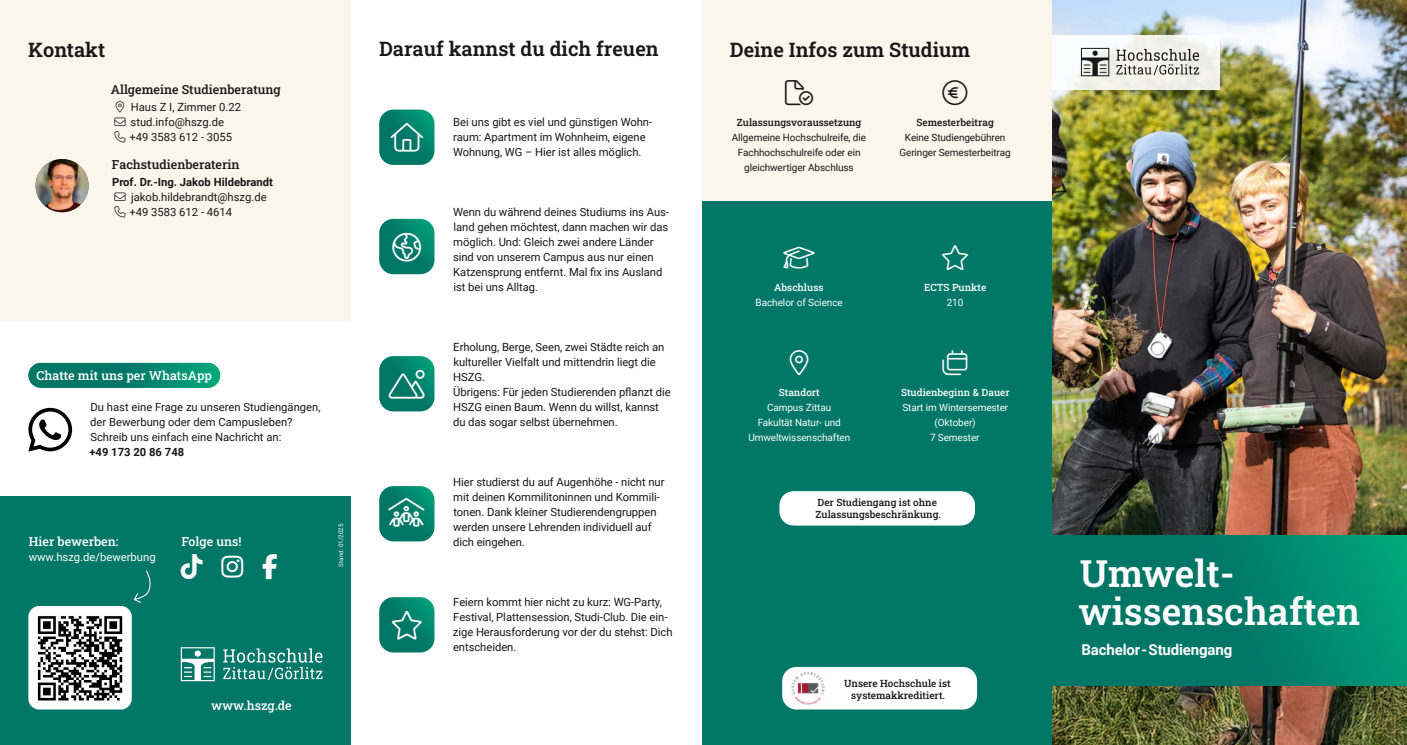
<style>
.page{position:relative;width:1407px;height:745px;background:#fff}
.page>*{position:absolute;margin:0;border:0;box-sizing:border-box;transform-origin:0 0}
.t1{font:37.5px/37.5px "Roboto Slab";color:#fdfcfc}
.t2{font:20px "Roboto Slab";color:#181819}
.t3{font:700 15px "Roboto";letter-spacing:-.01em;color:#fdfcfc}
.t4{font:12.5px "Roboto Slab";color:#181819}
.t5{font:12.5px "Roboto Slab";color:#fdfcfc}
.t6{font:12.5px "Roboto Slab";color:#fff}
.t7{font:11.25px/15px "Roboto";letter-spacing:-.005em;color:#181819}
.t8{font:700 11.25px "Roboto";color:#181819}
.t9{font:11.25px "Roboto";color:#fdfcfc}
.t10{font:10px/12.5px "Roboto Slab";color:#181819}
.t11{font:10px/15px "Roboto";letter-spacing:-.01em;color:#181819;text-align:center}
.t12{font:10px/15px "Roboto";letter-spacing:-.01em;color:#fdfcfc;text-align:center}
.t13{font:10px "Roboto Slab";color:#fdfcfc}
.t14{font:6.25px "Roboto";color:#fdfcfc}
</style>
<div class="page">
<div style="left:0;top:496px;width:351px;height:248px;background:#007767"></div>
<div style="left:702px;top:200px;width:350px;height:544px;background:#007767"></div>
<div style="left:702px;top:0;width:350px;height:200px;background:#fbf5eb"></div>
<div style="left:0;top:0;width:351px;height:320px;background:#fbf5eb"></div>
<img style="left:1052px;top:0;width:355px;height:744px">
<div style="left:1048px;top:535px;width:359px;height:150px;background:linear-gradient(to right,#006b62,#009675)"></div>
<div style="left:28px;top:363px;width:192px;height:24px;background:linear-gradient(to right,#006962,#009c77);border-radius:12px"></div>
<div style="left:29px;top:362px;width:191px;height:25px;border:1px solid #fff;border-radius:12px"></div>
<img style="left:36px;top:159px;width:53px;height:53px;border-radius:27px">
<svg style="left:1052px;top:35px;width:168px;height:55px;fill:#f4f4ec"></svg>
<svg style="left:1081px;top:48px;width:28px;height:28px"></svg>
<svg style="left:1116px;top:49px;width:83px;height:26px;background:#bbbbb6"></svg>
<svg style="left:181px;top:647px;width:34px;height:33px"></svg>
<svg style="left:223px;top:648px;width:99px;height:31px"></svg>
<svg style="left:133px;top:570px;width:18px;height:33px"></svg>
<div style="left:30px;top:607px;width:100px;height:100px;background:#fdfcfc;border-radius:9px"></div>
<div style="left:28px;top:605px;width:104px;height:104px;border:4px solid #fff;border-radius:9px"></div>
<svg style="left:38px;top:616px;width:84px;height:84px"></svg>
<div style="left:779px;top:491px;width:196px;height:34px;background:#fff;border-radius:14px"></div>
<div style="left:780px;top:491px;width:194px;height:34px;border:1px solid #fff;border-radius:15px"></div>
<div style="left:782px;top:666px;width:195px;height:43px;background:#fff;border-radius:14px"></div>
<img style="left:791px;top:671px;width:34px;height:34px">
<svg style="left:379px;top:109px;width:55px;height:56px;background:#118774"></svg>
<svg style="left:379px;top:219px;width:55px;height:55px;background:#0d8572"></svg>
<svg style="left:379px;top:486px;width:55px;height:55px;background:#0e8573"></svg>
<svg style="left:379px;top:356px;width:55px;height:55px;background:#0e8573"></svg>
<svg style="left:379px;top:597px;width:55px;height:55px;background:#0e8573"></svg>
<h2 class="t2" style="left:28px;top:36px;width:79px">Kontakt</h2>
<p class="t4" style="left:111px;top:80px;width:172px">Allgemeine Studienberatung</p>
<p class="t7" style="left:131px;top:99px;width:112px">Haus Z I, Zimmer 0.22</p>
<p class="t7" style="left:114px;top:114px;width:111px">→ stud.info@hszg.de</p>
<p class="t7" style="left:129px;top:129px;width:104px">+49 3583 612 - 3055</p>
<p class="t4" style="left:112px;top:155px;width:129px">Fachstudienberaterin</p>
<p class="t8" style="left:112px;top:174px;width:162px">Prof. Dr.-Ing. Jakob Hildebrandt</p>
<p class="t7" style="left:131px;top:189px;width:137px">jakob.hildebrandt@hszg.de</p>
<p class="t7" style="left:129px;top:204px;width:104px">+49 3583 612 - 4614</p>
<p class="t6" style="left:37px;top:367px;width:177px">Chatte mit uns per WhatsApp</p>
<p class="t7" style="left:90px;top:399px;width:232px">Du hast eine Frage zu unseren Studiengängen, der Bewerbung oder dem Campusleben?<br>Schreib uns einfach eine Nachricht an:</p>
<p class="t8" style="left:89px;top:444px;width:96px">+49 173 20 86 748</p>
<p class="t5" style="left:29px;top:532px;width:91px">Hier bewerben:</p>
<p class="t5" style="left:181px;top:532px;width:62px">Folge uns!</p>
<p class="t9" style="left:29px;top:549px;width:128px">www.hszg.de/bewerbung</p>
<p class="t14" style="left:336px;top:566px;width:44px;rotate:-90deg">Stand: 01/2025</p>
<p class="t5" style="left:211px;top:696px;width:82px">www.hszg.de</p>
<h2 class="t2" style="left:379px;top:35px;width:281px">Darauf kannst du dich freuen</h2>
<p class="t7" style="left:453px;top:114px;width:201px">Bei uns gibt es viel und günstigen Wohn&shy;raum: Apartment im Wohnheim, eigene<br>Wohnung, WG – Hier ist alles möglich.</p>
<p class="t7" style="left:453px;top:204px;width:217px">Wenn du während deines Studiums ins Aus&shy;land gehen möchtest, dann machen wir das möglich. Und: Gleich zwei andere Länder sind von unserem Campus aus nur einen Katzensprung entfernt. Mal fix ins Ausland ist bei uns Alltag.</p>
<p class="t7" style="left:453px;top:338px;width:219px">Erholung, Berge, Seen, zwei Städte reich an kultureller Vielfalt und mittendrin liegt die HSZG.<br>Übrigens: Für jeden Studierenden pflanzt die HSZG einen Baum. Wenn du willst, kannst du das sogar selbst übernehmen.</p>
<p class="t7" style="left:453px;top:473px;width:213px">Hier studierst du auf Augenhöhe - nicht nur mit deinen Kommilitoninnen und Kommili&shy;tonen. Dank kleiner Studierendengruppen werden unsere Lehrenden individuell auf dich eingehen.</p>
<p class="t7" style="left:453px;top:593px;width:221px">Feiern kommt hier nicht zu kurz: WG-Party, Festival, Plattensession, Studi-Club. Die ein&shy;zige Herausforderung vor der du stehst: Dich entscheiden.</p>
<h2 class="t2" style="left:730px;top:36px;width:242px">Deine Infos zum Studium</h2>
<p class="t10" style="left:737px;top:115px;width:126px">Zulassungsvoraussetzung</p>
<p class="t11" style="left:732px;top:129px;width:136px">Allgemeine Hochschulreife, die<br>Fachhochschulreife oder ein gleichwertiger Abschluss</p>
<p class="t10" style="left:916px;top:115px;width:79px">Semesterbeitrag</p>
<p class="t11" style="left:899px;top:129px;width:113px">Keine Studiengebühren<br>Geringer Semesterbeitrag</p>
<p class="t13" style="left:774px;top:280px;width:51px">Abschluss</p>
<p class="t13" style="left:924px;top:280px;width:64px">ECTS Punkte</p>
<p class="t12" style="left:755px;top:294px;width:89px">Bachelor of Science</p>
<p class="t12" style="left:947px;top:294px;width:18px">210</p>
<p class="t13" style="left:779px;top:385px;width:43px">Standort</p>
<p class="t13" style="left:901px;top:385px;width:110px">Studienbeginn &amp; Dauer</p>
<p class="t12" style="left:748px;top:399px;width:103px">Campus Zittau<br>Fakultät Natur- und<br>Umweltwissenschaften</p>
<p class="t12" style="left:902px;top:399px;width:107px">Start im Wintersemester (Oktober)<br>7 Semester</p>
<p class="t10" style="left:815px;top:495px;width:127px">Der Studiengang ist ohne<br>Zulassungsbeschränkung.</p>
<p class="t10" style="left:844px;top:676px;width:108px;text-align:center">Unsere Hochschule ist systemakkreditiert.</p>
<h1 class="t1" style="left:1078px;top:553px;width:283px">Umwelt&shy;wissenschaften</h1>
<h3 class="t3" style="left:1081px;top:638px;width:152px">Bachelor - Studiengang</h3>
</div>
